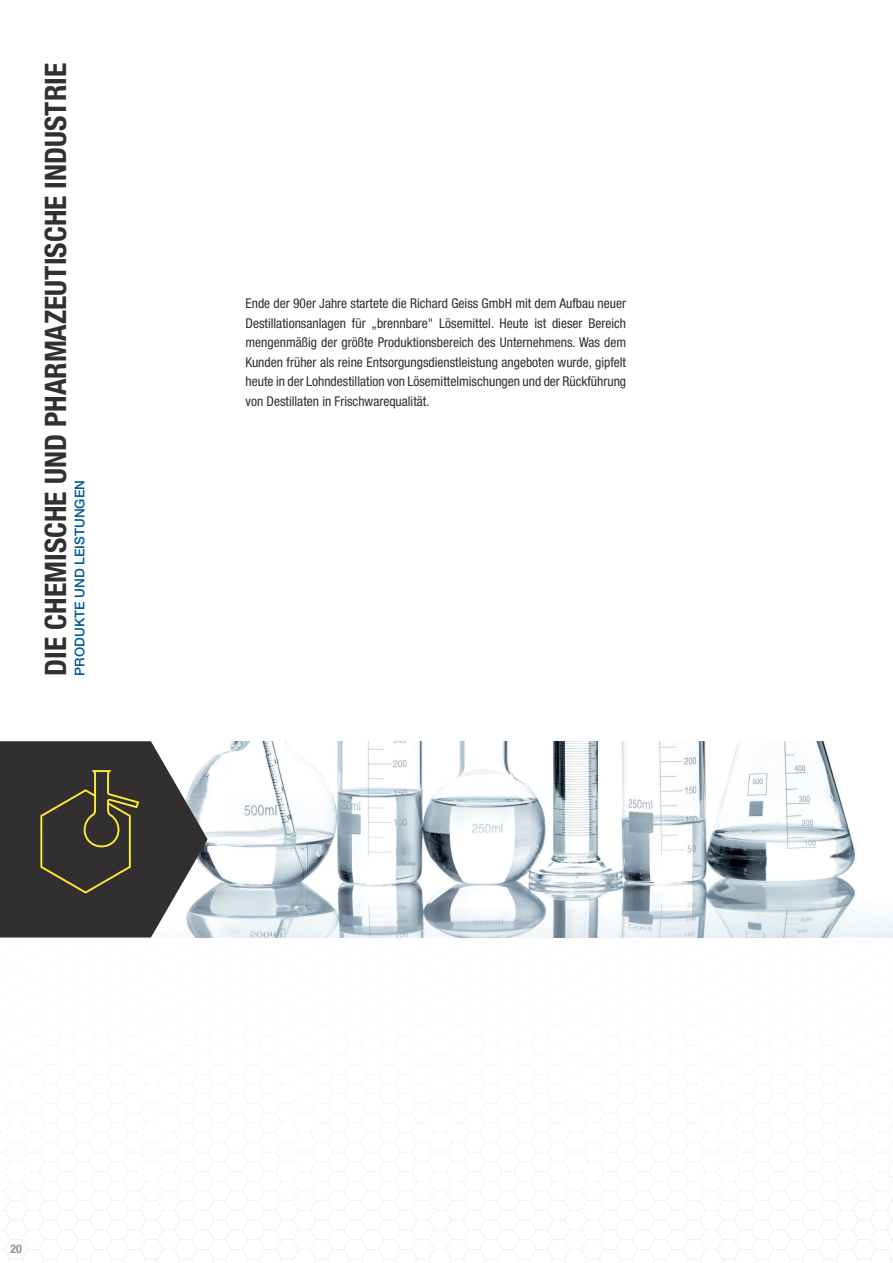
<style>
.page{position:relative;width:893px;height:1263px;background:#fff}
.page>*{position:absolute;margin:0;border:0;box-sizing:border-box;transform-origin:0 0}
.t1{font:700 condensed 29.7px "Helvetica Neue LT";color:#312f30}
.t2{font:condensed 13.5px/19.5px "Helvetica Neue LT";color:#312f30;text-align:justify}
.t3{font:500 13.5px "Helvetica Neue LT";color:#005b97}
.t4{font:700 condensed 12px "Helvetica Neue LT";color:#939598}
</style>
<div class="page">
<svg style="left:0;top:937px;width:591px;height:244px"></svg>
<svg style="left:0;top:1181px;width:893px;height:82px"></svg>
<img style="left:215px;top:741px;width:678px;height:196px">
<div style="left:0;top:734px;width:215px;height:211px;background:#fff"></div>
<svg style="left:0;top:741px;width:208px;height:197px;background:#4e4d4a"></svg>
<h1 class="t1" style="left:37px;top:676px;width:614px;rotate:-90deg">DIE CHEMISCHE UND PHARMAZEUTISCHE INDUSTRIE</h1>
<p class="t3" style="left:72px;top:676px;width:197px;rotate:-90deg">PRODUKTE UND LEISTUNGEN</p>
<p class="t2" style="left:246px;top:294px;width:382px">Ende der 90er Jahre startete die Richard Geiss GmbH mit dem Aufbau neuer Destillationsanlagen für „brennbare" Lösemittel. Heute ist dieser Bereich mengenmäßig der größte Produktionsbereich des Unternehmens. Was dem Kunden früher als reine Entsorgungsdienstleistung angeboten wurde, gipfelt heute in der Lohndestillation von Lösemittelmischungen und der Rückführung von Destillaten in Frischwarequalität.</p>
<p class="t4" style="left:10px;top:1241px;width:13px">20</p>
</div>
